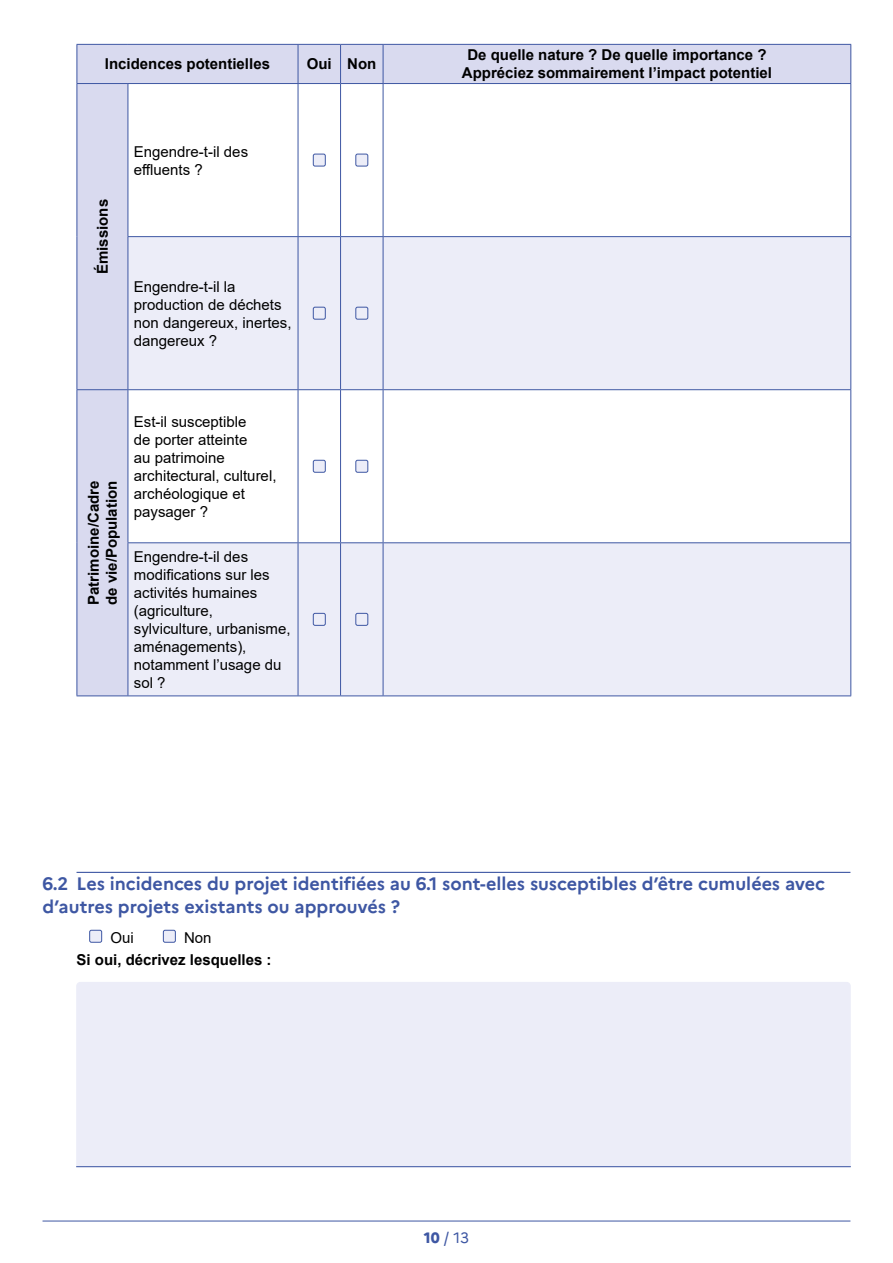
<style>
.page{position:relative;width:893px;height:1263px;background:#fff}
.page>*{position:absolute;margin:0;border:0;box-sizing:border-box;transform-origin:0 0}
.t1{font:700 18px/22.5px "Marianne";color:#3e57a3}
.t2{font:15px/18px "Arial";color:#000}
.t3{font:700 15px/18px "Arial";color:#000;text-align:center}
.t4{font:15px "Marianne";color:#3e57a3}
.s1{font-weight:800}
</style>
<div class="page">
<hr style="left:43px;top:1221px;width:807px;height:1px;background:#3e57a3">
<svg style="left:78px;top:45px;width:772px;height:650px"></svg>
<svg style="left:129px;top:237px;width:721px;height:458px;fill:#ecedf8"></svg>
<hr style="left:77px;top:44px;width:51px;height:1px;background:#3e57a3">
<hr style="left:77px;top:45px;width:1px;height:38px;background:#3e57a3">
<hr style="left:128px;top:44px;width:170px;height:1px;background:#3e57a3">
<hr style="left:298px;top:44px;width:43px;height:1px;background:#3e57a3">
<hr style="left:298px;top:45px;width:1px;height:38px;background:#3e57a3">
<hr style="left:341px;top:44px;width:42px;height:1px;background:#3e57a3">
<hr style="left:340px;top:45px;width:1px;height:38px;background:#3e57a3">
<hr style="left:383px;top:44px;width:468px;height:1px;background:#3e57a3">
<hr style="left:383px;top:45px;width:1px;height:38px;background:#3e57a3">
<hr style="left:850px;top:45px;width:1px;height:38px;background:#3e57a3">
<hr style="left:298px;top:84px;width:1px;height:152px;background:#3e57a3">
<hr style="left:298px;top:390px;width:1px;height:152px;background:#3e57a3">
<hr style="left:340px;top:84px;width:1px;height:152px;background:#3e57a3">
<hr style="left:340px;top:390px;width:1px;height:152px;background:#3e57a3">
<hr style="left:383px;top:84px;width:1px;height:152px;background:#3e57a3">
<hr style="left:850px;top:84px;width:1px;height:152px;background:#3e57a3">
<hr style="left:383px;top:390px;width:1px;height:152px;background:#3e57a3">
<hr style="left:850px;top:390px;width:1px;height:152px;background:#3e57a3">
<hr style="left:77px;top:84px;width:1px;height:153px;background:#3e57a3">
<hr style="left:77px;top:237px;width:1px;height:152px;background:#3e57a3">
<hr style="left:77px;top:390px;width:1px;height:153px;background:#3e57a3">
<hr style="left:77px;top:543px;width:1px;height:152px;background:#3e57a3">
<hr style="left:128px;top:84px;width:1px;height:152px;background:#3e57a3">
<hr style="left:128px;top:390px;width:1px;height:152px;background:#3e57a3">
<hr style="left:77px;top:83px;width:51px;height:1px;background:#3e57a3">
<hr style="left:77px;top:389px;width:51px;height:1px;background:#3e57a3">
<hr style="left:77px;top:695px;width:51px;height:1px;background:#3e57a3">
<hr style="left:128px;top:83px;width:170px;height:1px;background:#3e57a3">
<hr style="left:298px;top:83px;width:43px;height:1px;background:#3e57a3">
<hr style="left:341px;top:83px;width:42px;height:1px;background:#3e57a3">
<hr style="left:383px;top:83px;width:468px;height:1px;background:#3e57a3">
<hr style="left:128px;top:237px;width:1px;height:152px;background:#3e57a3">
<hr style="left:128px;top:236px;width:170px;height:1px;background:#3e57a3">
<hr style="left:298px;top:236px;width:43px;height:1px;background:#3e57a3">
<hr style="left:341px;top:236px;width:42px;height:1px;background:#3e57a3">
<hr style="left:383px;top:236px;width:468px;height:1px;background:#3e57a3">
<hr style="left:298px;top:237px;width:1px;height:152px;background:#3e57a3">
<hr style="left:340px;top:237px;width:1px;height:152px;background:#3e57a3">
<hr style="left:383px;top:237px;width:1px;height:152px;background:#3e57a3">
<hr style="left:850px;top:237px;width:1px;height:152px;background:#3e57a3">
<hr style="left:128px;top:389px;width:170px;height:1px;background:#3e57a3">
<hr style="left:298px;top:389px;width:43px;height:1px;background:#3e57a3">
<hr style="left:341px;top:389px;width:42px;height:1px;background:#3e57a3">
<hr style="left:383px;top:389px;width:468px;height:1px;background:#3e57a3">
<hr style="left:128px;top:543px;width:1px;height:152px;background:#3e57a3">
<hr style="left:128px;top:542px;width:170px;height:1px;background:#3e57a3">
<hr style="left:298px;top:542px;width:43px;height:1px;background:#3e57a3">
<hr style="left:341px;top:542px;width:42px;height:1px;background:#3e57a3">
<hr style="left:383px;top:542px;width:468px;height:1px;background:#3e57a3">
<hr style="left:298px;top:543px;width:1px;height:152px;background:#3e57a3">
<hr style="left:340px;top:543px;width:1px;height:152px;background:#3e57a3">
<hr style="left:383px;top:543px;width:1px;height:152px;background:#3e57a3">
<hr style="left:850px;top:543px;width:1px;height:152px;background:#3e57a3">
<hr style="left:128px;top:695px;width:170px;height:1px;background:#3e57a3">
<hr style="left:298px;top:695px;width:43px;height:1px;background:#3e57a3">
<hr style="left:341px;top:695px;width:42px;height:1px;background:#3e57a3">
<hr style="left:383px;top:695px;width:468px;height:1px;background:#3e57a3">
<div style="left:313px;top:154px;width:12px;height:12px;background:#ecedf8;border-radius:2px"></div>
<div style="left:313px;top:154px;width:13px;height:12px;border:1px solid #3e57a3;border-radius:2px"></div>
<div style="left:356px;top:154px;width:12px;height:12px;background:#ecedf8;border-radius:2px"></div>
<div style="left:355px;top:154px;width:13px;height:12px;border:1px solid #3e57a3;border-radius:2px"></div>
<div style="left:313px;top:307px;width:12px;height:12px;background:#ecedf8;border-radius:2px"></div>
<div style="left:313px;top:307px;width:13px;height:13px;border:1px solid #3e57a3;border-radius:2px"></div>
<div style="left:356px;top:307px;width:12px;height:12px;background:#ecedf8;border-radius:2px"></div>
<div style="left:355px;top:307px;width:13px;height:13px;border:1px solid #3e57a3;border-radius:2px"></div>
<div style="left:313px;top:460px;width:12px;height:12px;background:#ecedf8;border-radius:2px"></div>
<div style="left:313px;top:460px;width:13px;height:13px;border:1px solid #3e57a3;border-radius:2px"></div>
<div style="left:356px;top:460px;width:12px;height:12px;background:#ecedf8;border-radius:2px"></div>
<div style="left:355px;top:460px;width:13px;height:13px;border:1px solid #3e57a3;border-radius:2px"></div>
<div style="left:313px;top:613px;width:12px;height:12px;background:#ecedf8;border-radius:2px"></div>
<div style="left:313px;top:613px;width:13px;height:13px;border:1px solid #3e57a3;border-radius:2px"></div>
<div style="left:356px;top:613px;width:12px;height:12px;background:#ecedf8;border-radius:2px"></div>
<div style="left:355px;top:613px;width:13px;height:13px;border:1px solid #3e57a3;border-radius:2px"></div>
<hr style="left:77px;top:872px;width:773px;height:1px;background:#3e57a3">
<div style="left:90px;top:930px;width:12px;height:12px;background:#ecedf8;border-radius:2px"></div>
<div style="left:89px;top:930px;width:13px;height:13px;border:1px solid #3e57a3;border-radius:2px"></div>
<div style="left:163px;top:930px;width:12px;height:12px;background:#ecedf8;border-radius:2px"></div>
<div style="left:163px;top:930px;width:13px;height:13px;border:1px solid #3e57a3;border-radius:2px"></div>
<div style="left:76px;top:982px;width:775px;height:184px;background:#ecedf8"></div>
<hr style="left:76px;top:1166px;width:775px;height:1px;background:#3e57a3">
<p class="t3" style="left:105px;top:54px;width:167px">Incidences potentielles</p>
<p class="t3" style="left:307px;top:54px;width:71px">Oui Non</p>
<p class="t3" style="left:462px;top:45px;width:312px">De quelle nature ? De quelle importance ?<br>Appréciez sommairement l’impact potentiel</p>
<p class="t3" style="left:94px;top:274px;width:77px;rotate:-90deg">Émissions</p>
<p class="t2" style="left:134px;top:142px;width:116px">Engendre-t-il des effluents ?</p>
<p class="t2" style="left:134px;top:277px;width:159px">Engendre-t-il la production de déchets non dangereux, inertes, dangereux ?</p>
<p class="t3" style="left:85px;top:605px;width:126px;text-align:left;rotate:-90deg">Patrimoine/Cadre de vie/Population</p>
<p class="t2" style="left:134px;top:412px;width:144px">Est-il susceptible<br>de porter atteinte<br>au patrimoine architectural, culturel, archéologique et paysager ?</p>
<p class="t2" style="left:134px;top:547px;width:158px">Engendre-t-il des modifications sur les activités humaines (agriculture, sylviculture, urbanisme, aménagements), notamment l’usage du sol ?</p>
<p class="t1" style="left:43px;top:872px;width:784px">6.2 Les incidences du projet identifiées au 6.1 sont-elles susceptibles d’être cumulées avec d’autres projets existants ou approuvés ?</p>
<p class="t2" style="left:110px;top:928px;width:25px">Oui</p>
<p class="t2" style="left:184px;top:928px;width:29px">Non</p>
<p class="t3" style="left:77px;top:951px;width:197px">Si oui, décrivez lesquelles :</p>
<p class="t4" style="left:424px;top:1228px;width:47px"><span class="s1">10</span> / 13</p>
</div>
